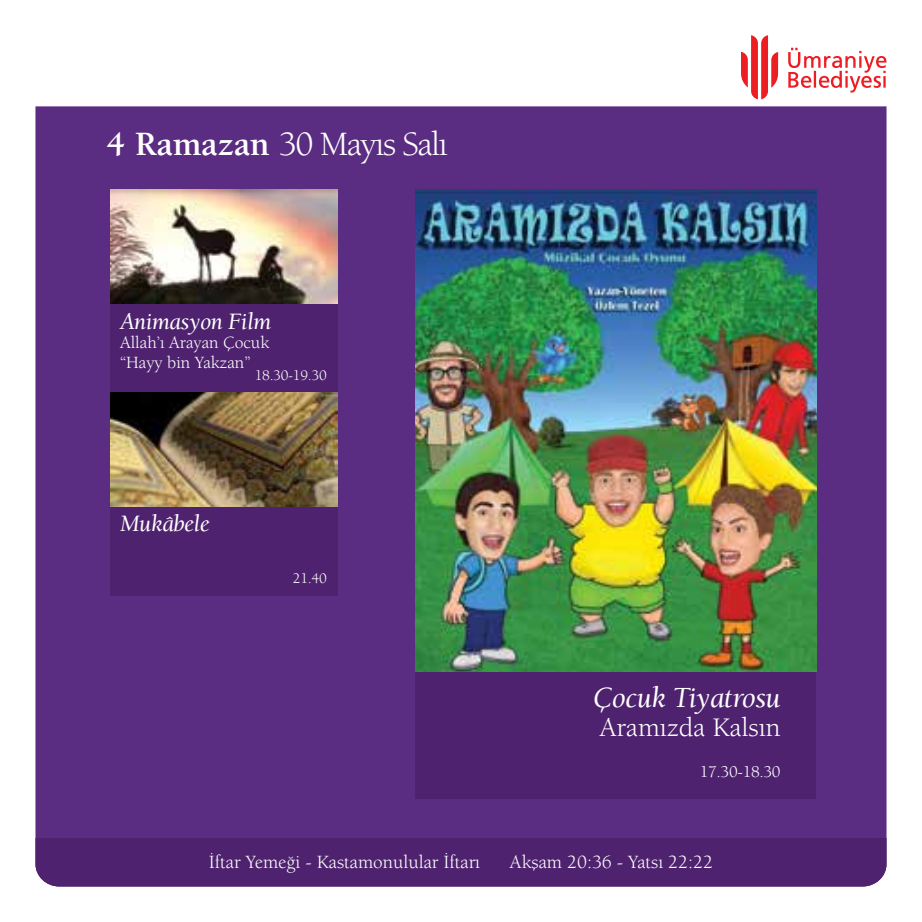
<style>
.page{position:relative;width:922px;height:922px;background:#fff}
.page>*{position:absolute;margin:0;border:0;box-sizing:border-box;transform-origin:0 0}
.t1{font:35px "Berkeley Std";letter-spacing:-.04em;color:#fff}
.t2{font:italic 30px "ITC Berkeley Oldstyle Std";letter-spacing:-.02em;color:#fff}
.t3{font:27.5px "Berkeley Std";color:#fff}
.t4{font:italic 24px "ITC Berkeley Oldstyle Std";letter-spacing:-.02em;color:#fff}
.t5{font:19.25px "Berkeley Std";color:#fff}
.t6{font:17.5px/19.2px "Berkeley Std";color:#fff}
.t7{font:16.75px "Berkeley Std";letter-spacing:-.02em;color:#fff}
.t8{font:15px "Berkeley Std";letter-spacing:-.02em;color:#fff}
.s1{font-family:"ITC Berkeley Oldstyle Std";font-weight:700}
</style>
<div class="page">
<div style="left:35px;top:106px;width:851px;height:731px;background:#5b2d82"></div>
<div style="left:35px;top:837px;width:851px;height:49px;background:#4e226f"></div>
<svg style="left:788px;top:48px;width:98px;height:44px"></svg>
<svg style="left:741px;top:35px;width:37px;height:64px"></svg>
<img style="left:111px;top:189px;width:227px;height:114px">
<div style="left:111px;top:303px;width:227px;height:89px;background:#4e226f"></div>
<img style="left:111px;top:392px;width:227px;height:114px">
<div style="left:111px;top:506px;width:227px;height:89px;background:#4e226f"></div>
<div style="left:415px;top:671px;width:400px;height:127px;background:#4e226f"></div>
<img style="left:415px;top:189px;width:401px;height:482px">
<h1 class="t1" style="left:107px;top:125px;width:343px"><span class="s1">4 Ramazan</span> 30 Mayıs Salı</h1>
<p class="t4" style="left:120px;top:309px;width:153px">Animasyon Film</p>
<p class="t6" style="left:120px;top:333px;width:151px">Allah’ı Arayan Çocuk “Hayy bin Yakzan”</p>
<p class="t8" style="left:255px;top:367px;width:74px">18.30-19.30</p>
<p class="t4" style="left:120px;top:510px;width:91px">Mukâbele</p>
<p class="t8" style="left:293px;top:570px;width:35px">21.40</p>
<h2 class="t2" style="left:593px;top:681px;width:189px">Çocuk Tiyatrosu</h2>
<h3 class="t3" style="left:599px;top:712px;width:182px">Aramızda Kalsın</h3>
<p class="t7" style="left:699px;top:762px;width:82px">17.30-18.30</p>
<p class="t5" style="left:209px;top:851px;width:273px">İftar Yemeği - Kastamonulular İftarı</p>
<p class="t5" style="left:510px;top:851px;width:204px">Akşam 20:36 - Yatsı 22:22</p>
</div>
